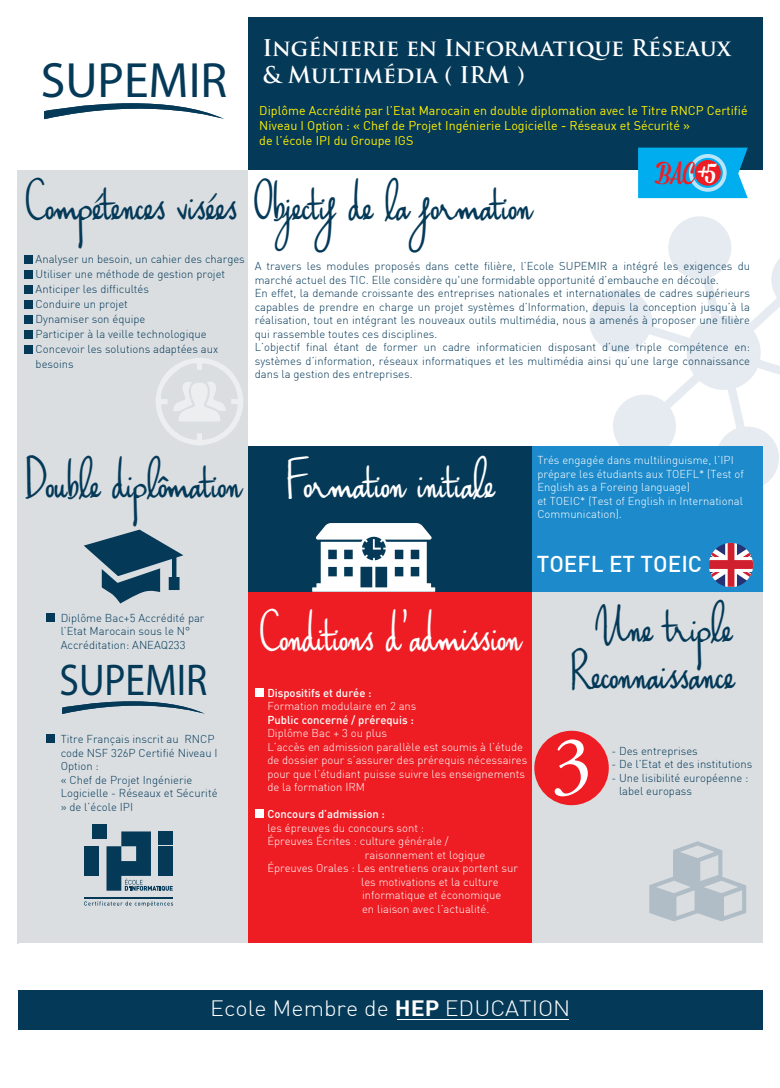
<style>
.page{position:relative;width:780px;height:1088px;background:#fff}
.page>*{position:absolute;margin:0;border:0;box-sizing:border-box;transform-origin:0 0}
.t1{font:81.75px "Adobe Garamond Pro";color:#fff}
.t2{font:49.75px "Myriad Pro";color:#043958}
.t3{font:700 45px "Haiku's Scriptv.09";color:#043958}
.t4{font:700 45px "Haiku's Scriptv.09";color:#fff}
.t5{font:44.62px "Myriad Pro";color:#043958;scale:.88 1}
.t6{font:31.75px "Mission Script";color:#ee1d23}
.t7{font:700 22.5px/27px "Trajan Pro";color:#fff}
.t8{font:500 22.5px "DIN";color:#fff}
.t9{font:300 21.75px "DIN";color:#fff;scale:1.07 1}
.t10{font:12.5px/15px "DIN";color:#fff101}
.t11{font:300 11.25px/13.5px "DIN";color:#043958}
.t12{font:300 11.25px/13.5px "DIN";color:#fff}
.t13{font:500 11.25px "DIN";color:#fff}
.s1{font-size:39.12px;color:#fff}
.s2{color:#fff}
.s3{color:#dadee1}
.s4{font-weight:700}
</style>
<div class="page">
<div style="left:248px;top:18px;width:514px;height:152px;background:#043958"></div>
<svg style="left:44px;top:103px;width:180px;height:16px"></svg>
<div style="left:248px;top:447px;width:283px;height:145px;background:#043958"></div>
<svg style="left:312px;top:523px;width:123px;height:69px"></svg>
<svg style="left:589px;top:216px;width:191px;height:273px"></svg>
<div style="left:18px;top:170px;width:230px;height:277px;background:#dadee1"></div>
<div style="left:248px;top:592px;width:283px;height:351px;background:#ee1d23"></div>
<div style="left:18px;top:447px;width:230px;height:497px;background:#dadee1"></div>
<svg style="left:84px;top:530px;width:99px;height:73px"></svg>
<div style="left:47px;top:613px;width:8px;height:8px;background:#043958"></div>
<div style="left:47px;top:734px;width:8px;height:8px;background:#043958"></div>
<div style="left:255px;top:688px;width:8px;height:8px;background:#fff"></div>
<div style="left:255px;top:809px;width:8px;height:8px;background:#fff"></div>
<div style="left:531px;top:592px;width:231px;height:351px;background:#dadee1"></div>
<div style="left:19px;top:943px;width:743px;height:127px;background:#fff"></div>
<div style="left:18px;top:990px;width:744px;height:39px;background:#043958"></div>
<hr style="left:397px;top:1019px;width:171px;height:1px;background:#fff">
<svg style="left:62px;top:701px;width:143px;height:13px"></svg>
<div style="left:534px;top:731px;width:74px;height:74px;background:#ee1d23;border-radius:50%"></div>
<div style="left:531px;top:447px;width:231px;height:145px;background:#1d8acb"></div>
<svg style="left:709px;top:543px;width:44px;height:44px"></svg>
<div style="left:24px;top:255px;width:9px;height:8px;background:#043958"></div>
<div style="left:24px;top:270px;width:9px;height:9px;background:#043958"></div>
<div style="left:24px;top:285px;width:9px;height:8px;background:#043958"></div>
<div style="left:24px;top:300px;width:9px;height:8px;background:#043958"></div>
<div style="left:24px;top:315px;width:9px;height:9px;background:#043958"></div>
<div style="left:24px;top:330px;width:9px;height:8px;background:#043958"></div>
<div style="left:24px;top:345px;width:9px;height:8px;background:#043958"></div>
<svg style="left:649px;top:841px;width:97px;height:80px"></svg>
<div style="left:92px;top:824px;width:14px;height:15px;background:#043958"></div>
<div style="left:84px;top:846px;width:15px;height:30px;background:#043958"></div>
<svg style="left:106px;top:831px;width:67px;height:60px"></svg>
<hr style="left:84px;top:897px;width:89px;height:2px;background:#043958">
<svg style="left:84px;top:901px;width:89px;height:6px"></svg>
<svg style="left:156px;top:358px;width:87px;height:87px"></svg>
<svg style="left:638px;top:148px;width:109px;height:50px;background:#0dafec"></svg>
<div style="left:688px;top:154px;width:38px;height:38px;border:4px solid #b9e5fa;border-radius:50%"></div>
<div style="left:694px;top:160px;width:26px;height:26px;background:#ee1d23;border-radius:50%"></div>
<h2 class="t2" style="left:41px;top:49px;width:188px">SUPEMIR</h2>
<h3 class="t7" style="left:262px;top:34px;width:470px">Ingénierie en Informatique Réseaux &amp; Multimédia ( IRM )</h3>
<p class="t10" style="left:259px;top:103px;width:490px">Diplôme Accrédité par l’Etat Marocain en double diplomation avec le Titre RNCP Certifié<br>Niveau I Option : « Chef de Projet Ingénierie Logicielle - Réseaux et Sécurité »<br>de l’école IPI du Groupe IGS</p>
<h3 class="t3" style="left:26px;top:177px;width:507px">Compétences visées Objectif de la formation</h3>
<h3 class="t6" style="left:656px;top:154px;width:62px">BAC<span class="s1">+</span><span class="s2">5</span></h3>
<p class="t11" style="left:36px;top:251px;width:211px;line-height:15px">Analyser un besoin, un cahier des charges<br>Utiliser une méthode de gestion projet<br>Anticiper les difficultés<br>Conduire un projet<br>Dynamiser son équipe<br>Participer à la veille technologique<br>Concevoir les solutions adaptées aux besoins</p>
<p class="t11" style="left:255px;top:259px;width:497px">A travers les modules proposés dans cette filière, l’Ecole SUPEMIR a intégré les exigences du marché actuel des TIC. Elle considère qu'une formidable opportunité d’embauche en découle.<br>En effet, la demande croissante des entreprises nationales et internationales de cadres supérieurs capables de prendre en charge un projet systèmes d’Information, depuis la conception jusqu’à la réalisation, tout en intégrant les nouveaux outils multimédia, nous a amenés à proposer une filière qui rassemble toutes ces disciplines.<br>L’objectif final étant de former un cadre informaticien disposant d’une triple compétence en: systèmes d’information, réseaux informatiques et les multimédia ainsi qu’une large connaissance dans la gestion des entreprises.</p>
<h3 class="t3" style="left:26px;top:455px;width:217px">Double diplômation</h3>
<p class="t11" style="left:61px;top:611px;width:145px">Diplôme Bac+5 Accrédité par l’Etat Marocain sous le N°<br>Accréditation: ANEAQ233</p>
<h3 class="t5" style="left:60px;top:652px;width:170px">SUPEMIR</h3>
<p class="t11" style="left:61px;top:732px;width:158px">Titre Français inscrit au RNCP code NSF 326P Certifié Niveau I<br>Option :<br>« Chef de Projet Ingénierie<br>Logicielle - Réseaux et Sécurité » de l’école IPI</p>
<h3 class="t4" style="left:287px;top:455px;width:210px">Formation initiale</h3>
<p class="t12" style="left:537px;top:453px;width:208px">Trés engagée dans multilinguisme, l’IPI prépare les étudiants aux TOEFL* (Test of English as a Foreing language)<br>et TOEIC* (Test of English in International Communication).</p>
<h3 class="t8" style="left:537px;top:549px;width:167px">TOEFL ET TOEIC</h3>
<h3 class="t4" style="left:260px;top:608px;width:262px">Conditions d'admission</h3>
<p class="t13" style="left:267px;top:685px;width:106px">Dispositifs et durée :</p>
<p class="t12" style="left:267px;top:699px;width:151px">Formation modulaire en 2 ans</p>
<p class="t13" style="left:267px;top:712px;width:148px">Public concerné / prérequis :</p>
<p class="t12" style="left:267px;top:726px;width:261px">Diplôme Bac + 3 ou plus<br>L’accès en admission parallèle est soumis à l’étude de dossier pour s’assurer des prérequis nécessaires pour que l’étudiant puisse suivre les enseignements de la formation IRM</p>
<p class="t13" style="left:267px;top:807px;width:119px">Concours d’admission :</p>
<p class="t12" style="left:267px;top:820px;width:158px">les épreuves du concours sont :</p>
<p class="t12" style="left:267px;top:834px;width:183px">Épreuves Écrites : culture générale /</p>
<p class="t12" style="left:365px;top:847px;width:122px">raisonnement et logique</p>
<p class="t12" style="left:267px;top:861px;width:252px">Épreuves Orales : Les entretiens oraux portent sur</p>
<p class="t12" style="left:361px;top:874px;width:139px">les motivations et la culture</p>
<p class="t12" style="left:362px;top:888px;width:141px">informatique et économique</p>
<p class="t12" style="left:362px;top:901px;width:129px">en liaison avec l’actualité.</p>
<h3 class="t3" style="left:595px;top:599px;width:139px">Une triple</h3>
<h3 class="t3" style="left:569px;top:646px;width:167px">Reconnaissance</h3>
<h1 class="t1" style="left:551px;top:717px;width:42px">3</h1>
<p class="t11" style="left:611px;top:744px;width:88px">- Des entreprises</p>
<p class="t11" style="left:611px;top:757px;width:142px">- De l’Etat et des institutions</p>
<p class="t11" style="left:611px;top:771px;width:154px">- Une lisibilité européenne :<span class="s3">- -</span></p>
<p class="t11" style="left:611px;top:784px;width:82px"><span class="s3">-</span> label europass</p>
<h3 class="t9" style="left:210px;top:994px;width:338px">Ecole Membre de <span class="s4">HEP</span> EDUCATION</h3>
</div>
